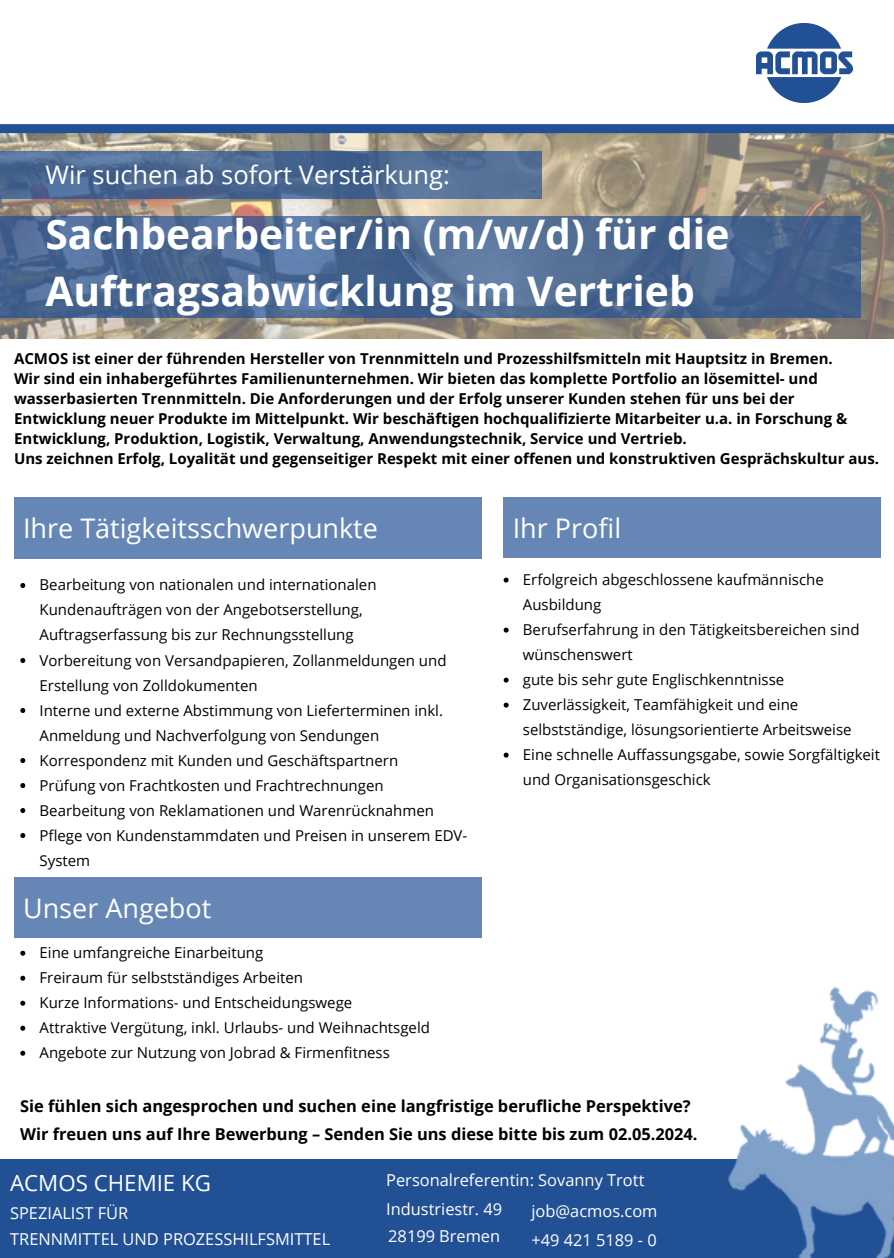
<style>
.page{position:relative;width:894px;height:1258px;background:#fff}
.page>*{position:absolute;margin:0;border:0;box-sizing:border-box;transform-origin:0 0}
.t1{font:700 40.8px/56.4px "Open Sans";color:#fff}
.t2{font:27px "Open Sans";color:#fff}
.t3{font:25.5px "Open Sans";color:#fff}
.t4{font:22.2px "Open Sans";color:#fff}
.t5{font:700 16.5px/28.8px "Open Sans";color:#000}
.t6{font:16.5px/26.1px "Open Sans";color:#fff}
.t7{font:15px/24.9px "Open Sans";color:#000}
.t8{font:700 15px/20.1px "Open Sans";color:#000}
</style>
<div class="page">
<img style="left:756px;top:23px;width:96px;height:79px">
<img style="left:0;top:133px;width:893px;height:206px">
<div style="left:0;top:124px;width:893px;height:9px;background:#215095"></div>
<svg style="left:0;top:216px;width:860px;height:101px;background:#4c6892"></svg>
<svg style="left:0;top:152px;width:542px;height:47px;background:#4d6a93"></svg>
<div style="left:14px;top:497px;width:467px;height:62px;background:#6686b6"></div>
<div style="left:503px;top:498px;width:377px;height:60px;background:#6686b6"></div>
<div style="left:14px;top:878px;width:467px;height:60px;background:#6686b6"></div>
<div style="left:0;top:1159px;width:893px;height:99px;background:#215095"></div>
<img style="left:728px;top:987px;width:165px;height:271px">
<svg style="left:20px;top:583px;width:5px;height:5px"></svg>
<svg style="left:20px;top:658px;width:5px;height:5px"></svg>
<svg style="left:20px;top:708px;width:5px;height:5px"></svg>
<svg style="left:20px;top:758px;width:5px;height:5px"></svg>
<svg style="left:20px;top:783px;width:5px;height:5px"></svg>
<svg style="left:20px;top:808px;width:5px;height:5px"></svg>
<svg style="left:20px;top:833px;width:5px;height:5px"></svg>
<svg style="left:503px;top:577px;width:5px;height:5px"></svg>
<svg style="left:503px;top:627px;width:5px;height:5px"></svg>
<svg style="left:503px;top:677px;width:5px;height:5px"></svg>
<svg style="left:503px;top:702px;width:5px;height:5px"></svg>
<svg style="left:503px;top:752px;width:5px;height:5px"></svg>
<svg style="left:20px;top:951px;width:5px;height:5px"></svg>
<svg style="left:20px;top:976px;width:5px;height:5px"></svg>
<svg style="left:20px;top:1001px;width:5px;height:5px"></svg>
<svg style="left:20px;top:1026px;width:5px;height:5px"></svg>
<svg style="left:20px;top:1051px;width:5px;height:5px"></svg>
<h2 class="t3" style="left:45px;top:156px;width:406px">Wir suchen ab sofort Verstärkung:</h2>
<p class="t1" style="left:45px;top:205px;width:685px">Sachbearbeiter/in (m/w/d) für die<br>Auftragsabwicklung im Vertrieb</p>
<p class="t8" style="left:14px;top:349px;width:866px">ACMOS ist einer der führenden Hersteller von Trennmitteln und Prozesshilfsmitteln mit Hauptsitz in Bremen.<br>Wir sind ein inhabergeführtes Familienunternehmen. Wir bieten das komplette Portfolio an lösemittel- und wasserbasierten Trennmitteln. Die Anforderungen und der Erfolg unserer Kunden stehen für uns bei der Entwicklung neuer Produkte im Mittelpunkt. Wir beschäftigen hochqualifizierte Mitarbeiter u.a. in Forschung &amp; Entwicklung, Produktion, Logistik, Verwaltung, Anwendungstechnik, Service und Vertrieb.<br>Uns zeichnen Erfolg, Loyalität und gegenseitiger Respekt mit einer offenen und konstruktiven Gesprächskultur aus.</p>
<h2 class="t2" style="left:23px;top:509px;width:356px">Ihre Tätigkeitsschwerpunkte</h2>
<h2 class="t2" style="left:512px;top:509px;width:110px">Ihr Profil</h2>
<h5 class="t7" style="left:40px;top:572px;width:338px">Bearbeitung von nationalen und internationalen<br>Kundenaufträgen von der Angebotserstellung,<br>Auftragserfassung bis zur Rechnungsstellung</h5>
<h2 class="t7" style="left:40px;top:647px;width:408px">Vorbereitung von Versandpapieren, Zollanmeldungen und<br>Erstellung von Zolldokumenten</h2>
<h2 class="t7" style="left:40px;top:697px;width:405px">Interne und externe Abstimmung von Lieferterminen inkl.<br>Anmeldung und Nachverfolgung von Sendungen</h2>
<p class="t7" style="left:40px;top:747px;width:360px">Korrespondenz mit Kunden und Geschäftspartnern</p>
<p class="t7" style="left:40px;top:772px;width:345px">Prüfung von Frachtkosten und Frachtrechnungen</p>
<p class="t7" style="left:40px;top:797px;width:396px">Bearbeitung von Reklamationen und Warenrücknahmen</p>
<p class="t7" style="left:40px;top:822px;width:429px">Pflege von Kundenstammdaten und Preisen in unserem EDV-<br>System</p>
<h2 class="t2" style="left:23px;top:889px;width:190px">Unser Angebot</h2>
<p class="t7" style="left:40px;top:940px;width:225px">Eine umfangreiche Einarbeitung</p>
<p class="t7" style="left:40px;top:965px;width:265px">Freiraum für selbstständiges Arbeiten</p>
<p class="t7" style="left:40px;top:990px;width:314px">Kurze Informations- und Entscheidungswege</p>
<p class="t7" style="left:40px;top:1015px;width:392px">Attraktive Vergütung, inkl. Urlaubs- und Weihnachtsgeld</p>
<p class="t7" style="left:40px;top:1040px;width:352px">Angebote zur Nutzung von Jobrad &amp; Firmenfitness</p>
<p class="t7" style="left:522px;top:567px;width:302px">Erfolgreich abgeschlossene kaufmännische<br>Ausbildung</p>
<p class="t7" style="left:522px;top:617px;width:338px">Berufserfahrung in den Tätigkeitsbereichen sind wünschenswert</p>
<p class="t7" style="left:522px;top:667px;width:263px">gute bis sehr gute Englischkenntnisse</p>
<p class="t7" style="left:522px;top:692px;width:330px">Zuverlässigkeit, Teamfähigkeit und eine selbstständige, lösungsorientierte Arbeitsweise</p>
<p class="t7" style="left:522px;top:742px;width:358px">Eine schnelle Auffassungsgabe, sowie Sorgfältigkeit und Organisationsgeschick</p>
<p class="t5" style="left:20px;top:1090px;width:678px">Sie fühlen sich angesprochen und suchen eine langfristige berufliche Perspektive?<br>Wir freuen uns auf Ihre Bewerbung – Senden Sie uns diese bitte bis zum 02.05.2024.</p>
<h5 class="t4" style="left:10px;top:1167px;width:202px">ACMOS CHEMIE KG</h5>
<h3 class="t6" style="left:386px;top:1166px;width:260px">Personalreferentin: Sovanny Trott</h3>
<p class="t6" style="left:10px;top:1199px;width:321px">SPEZIALIST FÜR<br>TRENNMITTEL UND PROZESSHILFSMITTEL</p>
<p class="t6" style="left:386px;top:1195px;width:117px">Industriestr. 49</p>
<h2 class="t6" style="left:388px;top:1222px;width:113px">28199 Bremen</h2>
<p class="t6" style="left:531px;top:1197px;width:128px">job@acmos.com</p>
<p class="t6" style="left:531px;top:1226px;width:127px">+49 421 5189 - 0</p>
</div>
